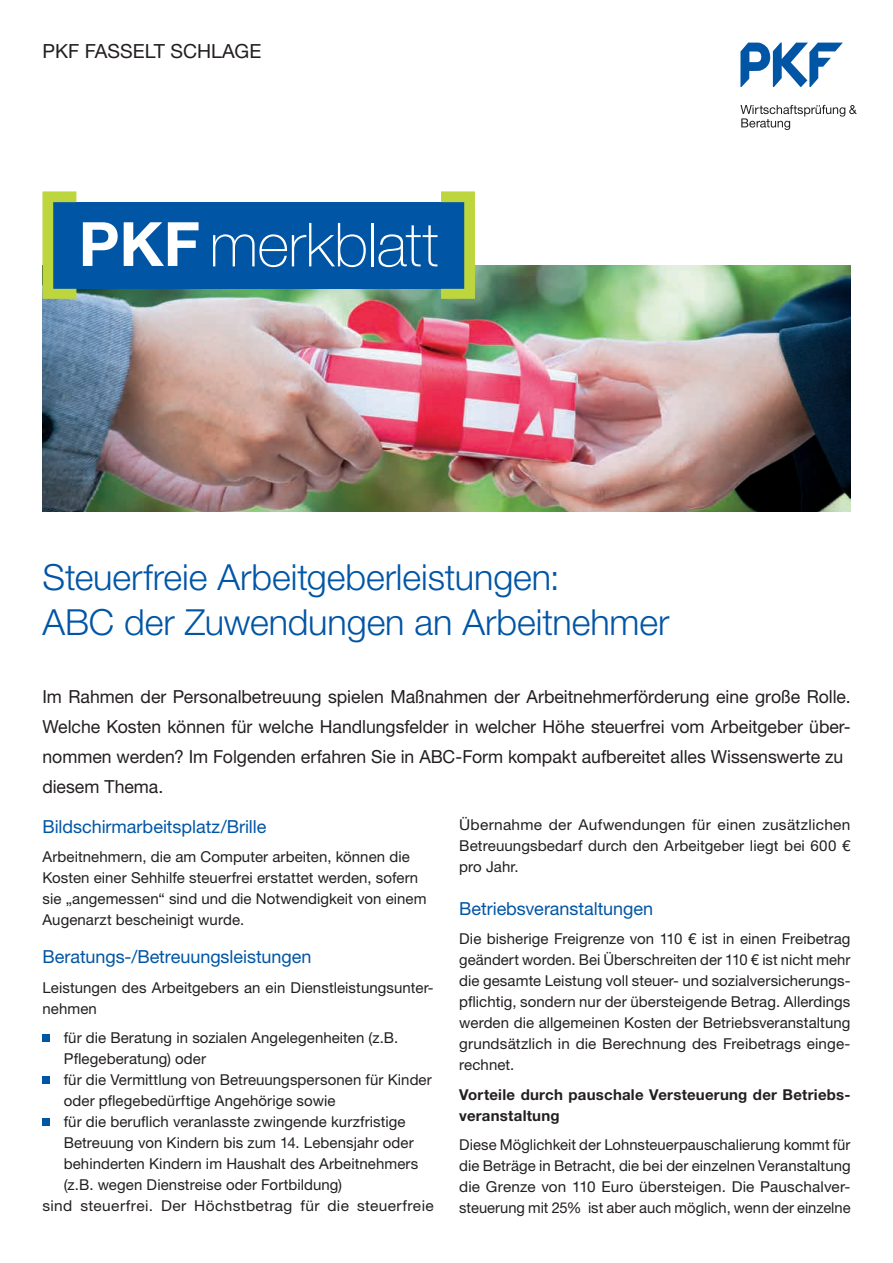
<style>
.page{position:relative;width:893px;height:1263px;background:#fff}
.page>*{position:absolute;margin:0;border:0;box-sizing:border-box;transform-origin:0 0}
.t1{font:100 60.9px "Helvetica Neue LT";letter-spacing:-.01em;color:#fff}
.t2{font:300 36px/45px "Helvetica Neue LT";color:#0155a5}
.t3{font:19.5px "Helvetica Neue LT";color:#231f20}
.t4{font:18px/30px "Helvetica Neue LT";color:#231f20}
.t5{font:18px "Helvetica Neue LT";letter-spacing:-.005em;color:#0155a5}
.t6{font:15px/21px "Helvetica Neue LT";letter-spacing:.005em;color:#231f20;text-align:justify}
.t7{font:700 15px/21px "Helvetica Neue LT";letter-spacing:.015em;color:#231f20}
.t8{font:15px "Helvetica Neue LT";letter-spacing:.025em;color:#231f20}
.s1{font-weight:700;font-size:61.2px}
</style>
<div class="page">
<img style="left:42px;top:266px;width:808px;height:245px">
<svg style="left:740px;top:43px;width:103px;height:44px"></svg>
<svg style="left:740px;top:105px;width:117px;height:25px"></svg>
<div style="left:52px;top:202px;width:419px;height:87px;background:#0155a5"></div>
<svg style="left:42px;top:191px;width:34px;height:108px"></svg>
<svg style="left:441px;top:191px;width:34px;height:108px"></svg>
<div style="left:42px;top:1034px;width:8px;height:8px;background:#0155a5"></div>
<div style="left:42px;top:1076px;width:8px;height:8px;background:#0155a5"></div>
<div style="left:42px;top:1118px;width:8px;height:8px;background:#0155a5"></div>
<h3 class="t3" style="left:42px;top:39px;width:220px">PKF FASSELT SCHLAGE</h3>
<h1 class="t1" style="left:79px;top:210px;width:361px"><span class="s1">PKF</span> merkblatt</h1>
<h2 class="t2" style="left:42px;top:554px;width:628px">Steuerfreie Arbeitgeberleistungen:<br>ABC der Zuwendungen an Arbeitnehmer</h2>
<p class="t4" style="left:42px;top:681px;width:810px">Im Rahmen der Personalbetreuung spielen Maßnahmen der Arbeitnehmerförderung eine große Rolle.<br>Welche Kosten können für welche Handlungsfelder in welcher Höhe steuerfrei vom Arbeitgeber über&shy;nommen werden? Im Folgenden erfahren Sie in ABC-Form kompakt aufbereitet alles Wissenswerte zu diesem Thema.</p>
<p class="t5" style="left:42px;top:816px;width:225px">Bildschirmarbeitsplatz/Brille</p>
<p class="t6" style="left:42px;top:846px;width:386px;text-align:left">Arbeitnehmern, die am Computer arbeiten, können die Kosten einer Sehhilfe steuerfrei erstattet werden, sofern sie „angemessen“ sind und die Notwendigkeit von einem Augenarzt bescheinigt wurde.</p>
<p class="t5" style="left:42px;top:946px;width:270px">Beratungs-/Betreuungsleistungen</p>
<p class="t6" style="left:42px;top:977px;width:393px">Leistungen des Arbeitgebers an ein Dienstleistungsunter&shy;nehmen</p>
<p class="t6" style="left:64px;top:1027px;width:336px">für die Beratung in sozialen Angelegenheiten (z.B.</p>
<p class="t6" style="left:64px;top:1048px;width:144px">Pflegeberatung) oder</p>
<p class="t6" style="left:64px;top:1069px;width:370px">für die Vermittlung von Betreuungspersonen für Kinder</p>
<p class="t6" style="left:64px;top:1090px;width:273px">oder pflegebedürftige Angehörige sowie</p>
<p class="t6" style="left:64px;top:1111px;width:343px">für die beruflich veranlasste zwingende kurzfristige</p>
<p class="t6" style="left:64px;top:1132px;width:351px">Betreuung von Kindern bis zum 14. Lebensjahr oder</p>
<p class="t6" style="left:64px;top:1153px;width:356px">behinderten Kindern im Haushalt des Arbeitnehmers</p>
<p class="t6" style="left:64px;top:1174px;width:280px">(z.B. wegen Dienstreise oder Fortbildung)</p>
<p class="t8" style="left:42px;top:1197px;width:393px">sind steuerfrei. Der Höchstbetrag für die steuerfreie</p>
<p class="t6" style="left:459px;top:814px;width:393px">Übernahme der Aufwendungen für einen zusätzlichen Betreuungsbedarf durch den Arbeitgeber liegt bei 600 € pro Jahr.</p>
<p class="t5" style="left:459px;top:898px;width:195px">Betriebsveranstaltungen</p>
<p class="t6" style="left:459px;top:928px;width:393px">Die bisherige Freigrenze von 110 € ist in einen Freibetrag geändert worden. Bei Überschreiten der 110 € ist nicht mehr die gesamte Leistung voll steuer- und sozialversicherungs&shy;pflichtig, sondern nur der übersteigende Betrag. Allerdings werden die allgemeinen Kosten der Betriebsveranstaltung grundsätzlich in die Berechnung des Freibetrags einge&shy;rechnet.</p>
<p class="t7" style="left:459px;top:1085px;width:393px">Vorteile durch pauschale Versteuerung der Betriebs&shy;veranstaltung</p>
<p class="t6" style="left:459px;top:1134px;width:393px">Diese Möglichkeit der Lohnsteuerpauschalierung kommt für die Beträge in Betracht, die bei der einzelnen Veranstaltung die Grenze von 110 Euro übersteigen. Die Pauschalver&shy;steuerung mit 25% ist aber auch möglich, wenn der einzelne</p>
</div>
